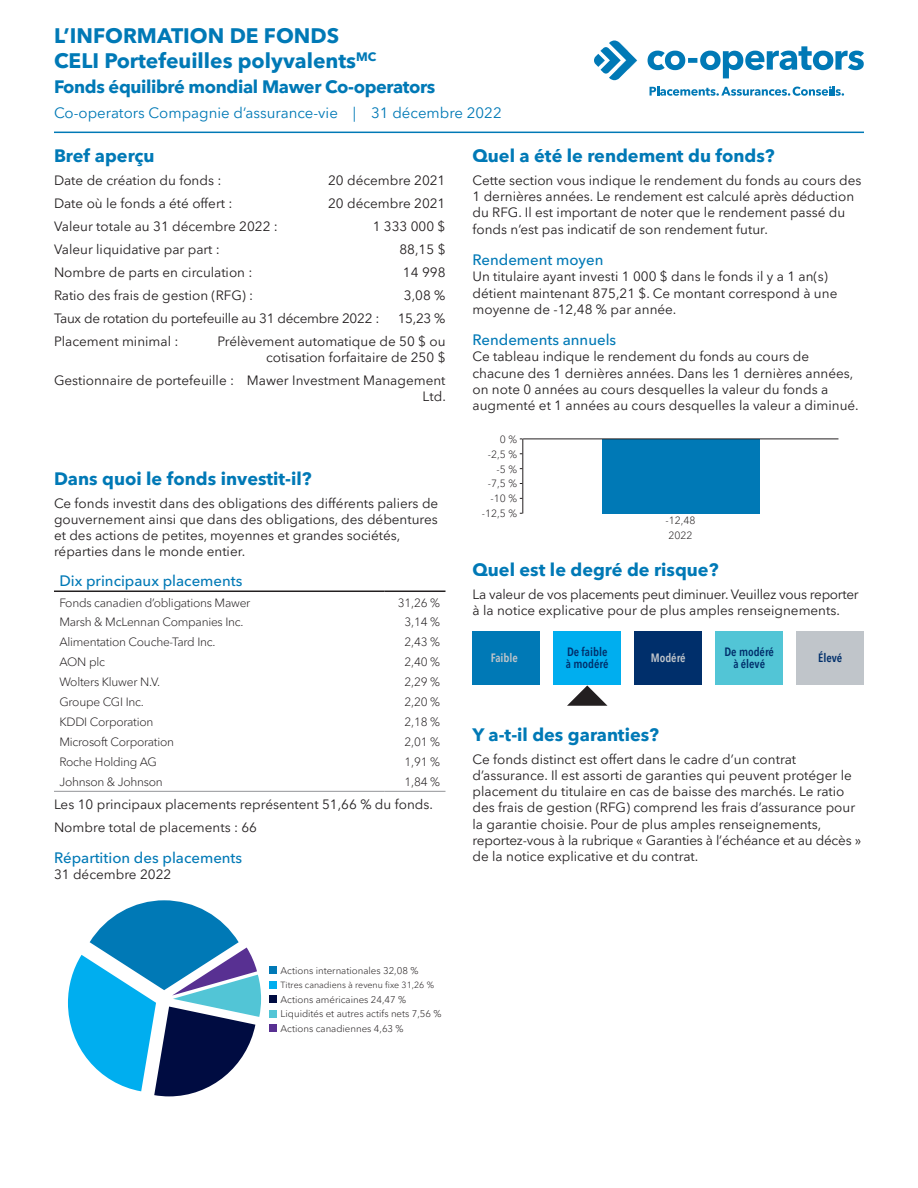
<style>
.page{position:relative;width:918px;height:1188px;background:#fff}
.page>*{position:absolute;margin:0;border:0;box-sizing:border-box;transform-origin:0 0}
.t1{font:700 21px/25.2px "Avenir Next LT Pro";color:#0079b6}
.Section_Title{font:700 18px "Avenir Next LT Pro";color:#0079b6}
.Section_Title-2{font:700 18px "Avenir Next LT Pro";letter-spacing:-.02em;color:#0079b6}
.Subtitle{font:500 15px "Avenir Next LT Pro";color:#0079b6}
.t2{font:15px "Avenir Next LT Pro";color:#0079b6}
.Body{font:13.5px/16.2px "Avenir Next LT Pro";color:#231f20}
.Body-2{font:13.5px/16.2px "Avenir Next LT Pro";letter-spacing:-.02em;color:#231f20}
.t3{font:300 12px "Avenir Next LT Pro";letter-spacing:-.02em;color:#231f20}
.t4{font:600 condensed 12px/12px "Avenir Next LT Pro";color:#002f6b}
.t5{font:600 condensed 12px "Avenir Next LT Pro";color:#c0c5ca}
.t6{font:300 10.5px "Avenir Next LT Pro";color:#231f20}
.t7{font:300 9.75px/14.5px "Avenir Next LT Pro";color:#231f20}
.t8{font:300 9px "Avenir Next LT Pro";color:#231f20}
</style>
<div class="page">
<hr style="left:54px;top:132px;width:810px;height:1px;background:#0079b6">
<hr style="left:54px;top:591px;width:331px;height:1px;background:#231f20">
<hr style="left:385px;top:591px;width:61px;height:1px;background:#231f20">
<hr style="left:54px;top:791px;width:331px;height:1px;background:#939598">
<hr style="left:385px;top:791px;width:61px;height:1px;background:#939598">
<div style="left:270px;top:966px;width:7px;height:8px;background:#0079b6"></div>
<div style="left:270px;top:981px;width:7px;height:7px;background:#00aeef"></div>
<div style="left:270px;top:995px;width:7px;height:8px;background:#000c41"></div>
<div style="left:270px;top:1010px;width:7px;height:7px;background:#52c5d6"></div>
<div style="left:270px;top:1025px;width:7px;height:7px;background:#583092"></div>
<svg style="left:68px;top:900px;width:193px;height:196px"></svg>
<div style="left:602px;top:439px;width:158px;height:74px;background:#0079b6"></div>
<hr style="left:523px;top:439px;width:315px;height:1px;background:#231f20">
<hr style="left:522px;top:439px;width:1px;height:74px;background:#231f20">
<svg style="left:567px;top:685px;width:41px;height:21px"></svg>
<div style="left:472px;top:631px;width:68px;height:54px;background:#0079b6"></div>
<div style="left:554px;top:631px;width:67px;height:54px;background:#00aeef"></div>
<div style="left:715px;top:631px;width:68px;height:54px;background:#52c5d6"></div>
<div style="left:634px;top:631px;width:68px;height:54px;background:#002f6b"></div>
<div style="left:796px;top:631px;width:68px;height:54px;background:#c0c5ca"></div>
<svg style="left:650px;top:86px;width:194px;height:10px"></svg>
<svg style="left:594px;top:41px;width:43px;height:39px"></svg>
<svg style="left:648px;top:46px;width:216px;height:32px"></svg>
<h1 class="t1" style="left:54px;top:23px;width:324px">L’INFORMATION DE FONDS<br>CELI Portefeuilles polyvalents<sup>MC</sup></h1>
<h1 class="Section_Title-2" style="left:54px;top:76px;width:383px">Fonds équilibré mondial Mawer Co‑operators</h1>
<p class="t2" style="left:54px;top:104px;width:449px">Co‑operators Compagnie d’assurance-vie | 31 décembre 2022</p>
<h2 class="Section_Title" style="left:54px;top:145px;width:102px">Bref aperçu</h2>
<p class="Body" style="left:54px;top:172px;width:169px">Date de création du fonds :</p>
<p class="Body" style="left:328px;top:172px;width:119px">20 décembre 2021</p>
<p class="Body" style="left:54px;top:195px;width:180px">Date où le fonds a été offert :</p>
<p class="Body" style="left:328px;top:195px;width:119px">20 décembre 2021</p>
<p class="Body" style="left:54px;top:218px;width:225px">Valeur totale au 31 décembre 2022 :</p>
<p class="Body" style="left:373px;top:218px;width:74px">1 333 000 $</p>
<p class="Body" style="left:54px;top:241px;width:168px">Valeur liquidative par part :</p>
<p class="Body" style="left:399px;top:241px;width:48px">88,15 $</p>
<p class="Body" style="left:54px;top:264px;width:200px">Nombre de parts en circulation :</p>
<p class="Body" style="left:403px;top:264px;width:44px">14 998</p>
<p class="Body" style="left:54px;top:287px;width:201px">Ratio des frais de gestion (RFG) :</p>
<p class="Body" style="left:404px;top:287px;width:43px">3,08 %</p>
<p class="Body-2" style="left:54px;top:310px;width:327px">Taux de rotation du portefeuille au 31 décembre 2022 :</p>
<p class="Body" style="left:398px;top:310px;width:49px">15,23 %</p>
<p class="Body" style="left:54px;top:333px;width:126px">Placement minimal :</p>
<p class="Body" style="left:218px;top:333px;width:229px;text-align:right">Prélèvement automatique de 50 $ ou cotisation forfaitaire de 250 $</p>
<p class="Body" style="left:54px;top:372px;width:393px;text-align:right">Gestionnaire de portefeuille : Mawer Investment Management<br>Ltd.</p>
<h2 class="Section_Title" style="left:472px;top:145px;width:304px">Quel a été le rendement du fonds?</h2>
<p class="Body" style="left:472px;top:172px;width:390px">Cette section vous indique le rendement du fonds au cours des 1 dernières années. Le rendement est calculé après déduction du RFG. Il est important de noter que le rendement passé du fonds n’est pas indicatif de son rendement futur.</p>
<h3 class="Subtitle" style="left:472px;top:251px;width:132px">Rendement moyen</h3>
<p class="Body" style="left:472px;top:269px;width:366px">Un titulaire ayant investi 1 000 $ dans le fonds il y a 1 an(s) détient maintenant 875,21 $. Ce montant correspond à une moyenne de -12,48 % par année.</p>
<h3 class="Subtitle" style="left:472px;top:331px;width:145px">Rendements annuels</h3>
<p class="Body" style="left:472px;top:349px;width:388px">Ce tableau indique le rendement du fonds au cours de chacune des 1 dernières années. Dans les 1 dernières années, on note 0 années au cours desquelles la valeur du fonds a augmenté et 1 années au cours desquelles la valeur a diminué.</p>
<p class="t6" style="left:500px;top:433px;width:19px">0 %</p>
<h2 class="Section_Title" style="left:54px;top:467px;width:259px">Dans quoi le fonds investit-il?</h2>
<p class="Body" style="left:54px;top:495px;width:386px">Ce fonds investit dans des obligations des différents paliers de gouvernement ainsi que dans des obligations, des débentures et des actions de petites, moyennes et grandes sociétés, réparties dans le monde entier.</p>
<p class="Subtitle" style="left:59px;top:572px;width:184px">Dix principaux placements</p>
<p class="t3" style="left:59px;top:595px;width:193px">Fonds canadien d’obligations Mawer</p>
<p class="t3" style="left:398px;top:595px;width:44px">31,26 %</p>
<p class="t3" style="left:59px;top:615px;width:186px">Marsh &amp; McLennan Companies Inc.</p>
<p class="t3" style="left:405px;top:615px;width:37px">3,14 %</p>
<p class="t3" style="left:59px;top:635px;width:158px">Alimentation Couche-Tard Inc.</p>
<p class="t3" style="left:405px;top:635px;width:37px">2,43 %</p>
<p class="t3" style="left:59px;top:655px;width:47px">AON plc</p>
<p class="t3" style="left:405px;top:655px;width:37px">2,40 %</p>
<p class="t3" style="left:59px;top:675px;width:102px">Wolters Kluwer N.V.</p>
<p class="t3" style="left:405px;top:675px;width:37px">2,29 %</p>
<p class="t3" style="left:59px;top:695px;width:86px">Groupe CGI Inc.</p>
<p class="t3" style="left:405px;top:695px;width:37px">2,20 %</p>
<p class="t3" style="left:59px;top:715px;width:96px">KDDI Corporation</p>
<p class="t3" style="left:405px;top:715px;width:37px">2,18 %</p>
<p class="t3" style="left:59px;top:735px;width:116px">Microsoft Corporation</p>
<p class="t3" style="left:405px;top:735px;width:37px">2,01 %</p>
<p class="t3" style="left:59px;top:755px;width:99px">Roche Holding AG</p>
<p class="t3" style="left:405px;top:755px;width:37px">1,91 %</p>
<p class="t3" style="left:59px;top:775px;width:105px">Johnson &amp; Johnson</p>
<p class="t3" style="left:405px;top:775px;width:37px">1,84 %</p>
<p class="Body" style="left:54px;top:796px;width:380px">Les 10 principaux placements représentent 51,66 % du fonds.</p>
<p class="Body" style="left:54px;top:819px;width:205px">Nombre total de placements : 66</p>
<h3 class="Subtitle" style="left:54px;top:849px;width:190px">Répartition des placements</h3>
<p class="Body" style="left:54px;top:867px;width:119px">31 décembre 2022</p>
<p class="t6" style="left:488px;top:448px;width:31px">-2,5 %</p>
<p class="t6" style="left:496px;top:463px;width:22px">-5 %</p>
<p class="t6" style="left:488px;top:477px;width:31px">-7,5 %</p>
<p class="t6" style="left:490px;top:492px;width:28px">-10 %</p>
<p class="t6" style="left:482px;top:507px;width:37px">-12,5 %</p>
<p class="t6" style="left:666px;top:514px;width:32px">-12,48</p>
<h2 class="Section_Title" style="left:472px;top:559px;width:248px">Quel est le degré de risque?</h2>
<p class="Body-2" style="left:472px;top:586px;width:388px">La valeur de vos placements peut diminuer. Veuillez vous reporter à la notice explicative pour de plus amples renseignements.</p>
<p class="t5" style="left:491px;top:651px;width:29px">Faible</p>
<p class="t4" style="left:566px;top:646px;width:44px">De faible à modéré</p>
<p class="t4" style="left:724px;top:646px;width:51px;text-align:center">De modéré à élevé</p>
<p class="t6" style="left:669px;top:529px;width:26px">2022</p>
<p class="t5" style="left:651px;top:651px;width:36px">Modéré</p>
<p class="t4" style="left:818px;top:652px;width:26px">Élevé</p>
<h2 class="Section_Title" style="left:472px;top:724px;width:188px">Y a-t-il des garanties?</h2>
<p class="Body" style="left:472px;top:751px;width:390px">Ce fonds distinct est offert dans le cadre d’un contrat d’assurance. Il est assorti de garanties qui peuvent protéger le placement du titulaire en cas de baisse des marchés. Le ratio des frais de gestion (RFG) comprend les frais d’assurance pour la garantie choisie. Pour de plus amples renseignements, reportez-vous à la rubrique « Garanties à l’échéance et au décès » de la notice explicative et du contrat.</p>
<p class="t7" style="left:281px;top:963px;width:139px">Actions internationales 32,08 %</p>
<p class="t8" style="left:281px;top:979px;width:155px">Titres canadiens à revenu fixe 31,26 %</p>
<p class="t7" style="left:281px;top:992px;width:163px">Actions américaines 24,47 %<br>Liquidités et autres actifs nets 7,56 %<br>Actions canadiennes 4,63 %</p>
</div>
